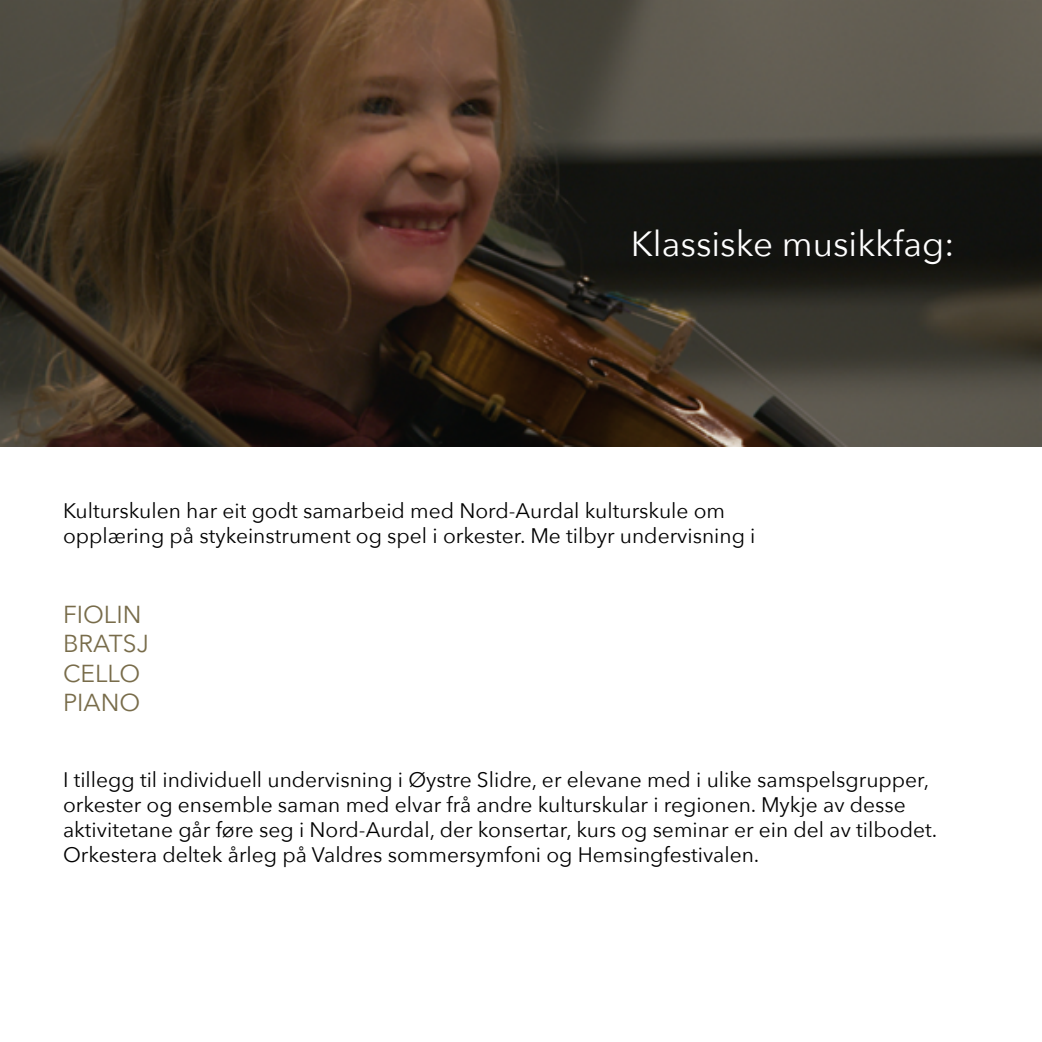
<style>
.page{position:relative;width:1042px;height:1042px;background:#fff}
.page>*{position:absolute;margin:0;border:0;box-sizing:border-box;transform-origin:0 0}
.t1{font:35px "Avenir Next";color:#fff}
.t2{font:24.5px/29.4px "Avenir Next";color:#786c4a}
.t3{font:21px/25.2px "Avenir Next";color:#000}
</style>
<div class="page">
<img style="left:0;top:0;width:1042px;height:446px">
<h1 class="t1" style="left:631px;top:214px;width:325px">Klassiske musikkfag:</h1>
<p class="t3" style="left:63px;top:497px;width:694px">Kulturskulen har eit godt samarbeid med Nord-Aurdal kulturskule om opplæring på stykeinstrument og spel i orkester. Me tilbyr undervisning i</p>
<p class="t2" style="left:63px;top:599px;width:87px">FIOLIN<br>BRATSJ<br>CELLO<br>PIANO</p>
<p class="t3" style="left:63px;top:766px;width:875px">I tillegg til individuell undervisning i Øystre Slidre, er elevane med i ulike samspelsgrupper, orkester og ensemble saman med elvar frå andre kulturskular i regionen. Mykje av desse aktivitetane går føre seg i Nord-Aurdal, der konsertar, kurs og seminar er ein del av tilbodet.<br>Orkestera deltek årleg på Valdres sommersymfoni og Hemsingfestivalen.</p>
</div>
